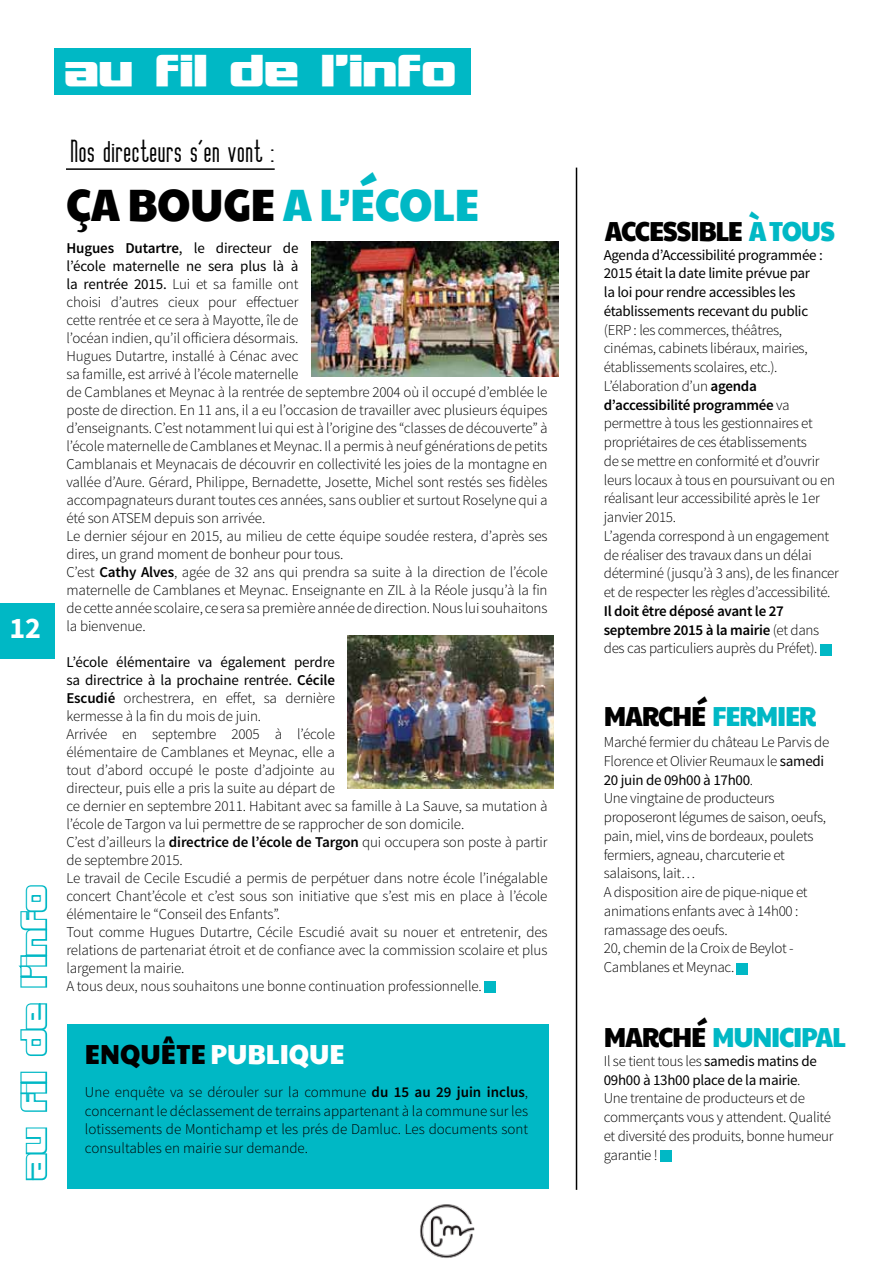
<style>
.page{position:relative;width:893px;height:1263px;background:#fff}
.page>*{position:absolute;margin:0;border:0;box-sizing:border-box;transform-origin:0 0}
.t1{font:45.3px "Paytone One";letter-spacing:-.01em;color:#00b8c5;scale:.93 1}
.t2{font:700 42px "Interceptor";letter-spacing:.04em;color:#fff}
.t3{font:700 31.5px "Interceptor";letter-spacing:.03em;color:#fff}
.t4{font:700 30px "Source Sans Pro";color:#fff}
.t5{font:27.6px "Paytone One";letter-spacing:-.05em;color:#00b8c5;scale:.93 1}
.t6{font:27.6px "Paytone One";letter-spacing:-.05em;color:#000;scale:.93 1}
.t7{font:27.6px "Paytone One";color:#fff;scale:.93 1}
.t8{font:700 27px "Vertigo FLF";color:#000}
.t9{font:300 15px/18px "Source Sans Pro";letter-spacing:-.01em;color:#000}
.t10{font:15px/18.8px "Source Sans Pro";letter-spacing:-.02em;color:#000}
.t11{font:600 15px/18.8px "Source Sans Pro";letter-spacing:-.02em;color:#000}
.s1{color:#000}
.s2{font-weight:600}
.s3{font-weight:400}
.s4{color:#00b8c5}
.s5{font-weight:300}
</style>
<div class="page">
<hr style="left:576px;top:168px;width:1px;height:1022px;background:#000">
<div style="left:68px;top:1024px;width:481px;height:165px;background:#00b8c5"></div>
<div style="left:54px;top:48px;width:416px;height:46px;background:#00b8c5"></div>
<div style="left:820px;top:644px;width:11px;height:11px;background:#00b8c5"></div>
<div style="left:737px;top:963px;width:11px;height:11px;background:#00b8c5"></div>
<div style="left:660px;top:1150px;width:12px;height:12px;background:#00b8c5"></div>
<svg style="left:25px;top:1127px;width:23px;height:54px"></svg>
<svg style="left:20px;top:1081px;width:28px;height:31px"></svg>
<div style="left:20px;top:1072px;width:27px;height:11px;border:3px solid #00b8c5"></div>
<svg style="left:20px;top:1003px;width:28px;height:53px"></svg>
<div style="left:20px;top:976px;width:27px;height:12px;border:3px solid #00b8c5"></div>
<svg style="left:19px;top:885px;width:29px;height:94px"></svg>
<div style="left:484px;top:981px;width:12px;height:12px;background:#00b8c5"></div>
<hr style="left:66px;top:168px;width:209px;height:2px;background:#000">
<div style="left:0;top:604px;width:54px;height:55px;background:#00b8c5"></div>
<img style="left:419px;top:1203px;width:55px;height:56px;border-radius:28px">
<img style="left:311px;top:241px;width:247px;height:136px">
<img style="left:348px;top:635px;width:206px;height:154px">
<h2 class="t2" style="left:66px;top:42px;width:392px">au fil de l’info</h2>
<h3 class="t4" style="left:9px;top:609px;width:33px">12</h3>
<h3 class="t3" style="left:13px;top:1178px;width:294px;rotate:-90deg">au fil de l’info</h3>
<h3 class="t8" style="left:70px;top:134px;width:206px">Nos directeurs s’en vont :</h3>
<h1 class="t1" style="left:66px;top:169px;width:446px"><span class="s1">ÇA BOUGE</span> A L’ÉCOLE</h1>
<p class="t9" style="left:66px;top:239px;width:483px"><span class="s2">H ugues Dutartre</span><span class="s3">, le directeur de<br>l’école maternelle ne sera plus là à<br>la rentrée 2015.</span> Lui et sa famille ont<br>choisi d’autres cieux pour effectuer<br>cette rentrée et ce sera à Mayotte, île de<br>l’océan indien, qu’il officiera désormais.<br>Hugues Dutartre, installé à Cénac avec<br>sa famille, est arrivé à l’école maternelle<br>de Camblanes et Meynac à la rentrée de septembre 2004 où il occupé d’emblée le poste de direction. En 11 ans, il a eu l’occasion de travailler avec plusieurs équipes d’enseignants. C’est notamment lui qui est à l’origine des “classes de découverte” à l’école maternelle de Camblanes et Meynac. Il a permis à neuf générations de petits Camblanais et Meynacais de découvrir en collectivité les joies de la montagne en vallée d’Aure. Gérard, Philippe, Bernadette, Josette, Michel sont restés ses fidèles accompagnateurs durant toutes ces années, sans oublier et surtout Roselyne qui a été son ATSEM depuis son arrivée.<br>Le dernier séjour en 2015, au milieu de cette équipe soudée restera, d’après ses dires, un grand moment de bonheur pour tous.<br>C’est <span class="s2">Cathy Alves</span>, agée de 32 ans qui prendra sa suite à la direction de l’école maternelle de Camblanes et Meynac. Enseignante en ZIL à la Réole jusqu’à la fin de cette année scolaire, ce sera sa première année de direction. Nous lui souhaitons la bienvenue.</p>
<p class="t9" style="left:66px;top:653px;width:483px"><span class="s3">L’école élémentaire va également perdre<br>sa directrice à la prochaine rentrée.</span> <span class="s2">Cécile<br>Escudié</span> orchestrera, en effet, sa dernière<br>kermesse à la fin du mois de juin.<br>Arrivée en septembre 2005 à l’école<br>élémentaire de Camblanes et Meynac, elle a<br>tout d’abord occupé le poste d’adjointe au<br>directeur, puis elle a pris la suite au départ de<br>ce dernier en septembre 2011. Habitant avec sa famille à La Sauve, sa mutation à l’école de Targon va lui permettre de se rapprocher de son domicile.<br>C’est d’ailleurs la <span class="s2">directrice de l’école de Targon</span> qui occupera son poste à partir de septembre 2015.<br>Le travail de Cecile Escudié a permis de perpétuer dans notre école l’inégalable concert Chant’école et c’est sous son initiative que s’est mis en place à l’école élémentaire le “Conseil des Enfants”.<br>Tout comme Hugues Dutartre, Cécile Escudié avait su nouer et entretenir, des relations de partenariat étroit et de confiance avec la commission scolaire et plus largement la mairie.<br>A tous deux, nous souhaitons une bonne continuation professionnelle.</p>
<h3 class="t7" style="left:85px;top:1032px;width:281px"><span class="s1">ENQUÊTE</span> PUBLIQUE</h3>
<p class="t9" style="left:85px;top:1082px;width:445px;line-height:18.8px;text-align:justify">Une enquête va se dérouler sur la commune <span class="s2">du 15 au 29 juin inclus</span>, concernant le déclassement de terrains appartenant à la commune sur les lotissements de Montichamp et les prés de Damluc. Les documents sont consultables en mairie sur demande.</p>
<h3 class="t6" style="left:605px;top:210px;width:249px">ACCESSIBLE <span class="s4">À TOUS</span></h3>
<p class="t10" style="left:604px;top:245px;width:220px">Agenda d’Accessibilité programmée :<br>2015 était la date limite prévue par la loi pour rendre accessibles les établissements recevant du public</p>
<p class="t9" style="left:604px;top:320px;width:237px;line-height:18.8px">(ERP : les commerces, théâtres,<br>cinémas, cabinets libéraux, mairies, établissements scolaires, etc.).<br>L’élaboration d’un <span class="s2">agenda d’accessibilité programmée</span> va permettre à tous les gestionnaires et propriétaires de ces établissements<br>de se mettre en conformité et d’ouvrir leurs locaux à tous en poursuivant ou en réalisant leur accessibilité après le 1er janvier 2015.<br>L’agenda correspond à un engagement de réaliser des travaux dans un délai déterminé (jusqu’à 3 ans), de les financer et de respecter les règles d’accessibilité.</p>
<p class="t11" style="left:604px;top:602px;width:217px">I l doit être déposé avant le 27 septembre 2015 à la mairie <span class="s5">(et dans des cas particuliers auprès du Préfet).</span></p>
<h3 class="t5" style="left:604px;top:694px;width:230px"><span class="s1">MARCHÉ</span> FERMIER</h3>
<p class="t9" style="left:604px;top:733px;width:227px;line-height:18.8px">Marché fermier du château Le Parvis de<br>Florence et Olivier Reumaux le <span class="s3">samedi<br>20 juin de 09h00 à 17h00</span>.<br>Une vingtaine de producteurs proposeront légumes de saison, oeufs, pain, miel, vins de bordeaux, poulets fermiers, agneau, charcuterie et salaisons, lait…<br>A disposition aire de pique-nique et animations enfants avec à 14h00 : ramassage des oeufs.<br>20, chemin de la Croix de Beylot -<br>Camblanes et Meynac.</p>
<h3 class="t5" style="left:604px;top:1015px;width:262px"><span class="s1">MARCHÉ</span> MUNICIPAL</h3>
<p class="t9" style="left:604px;top:1051px;width:231px;line-height:18.8px">Il se tient tous les <span class="s3">samedis matins de<br>09h00 à 13h00 place de la mairie</span>.<br>Une trentaine de producteurs et de commerçants vous y attendent. Qualité et diversité des produits, bonne humeur garantie !</p>
</div>
